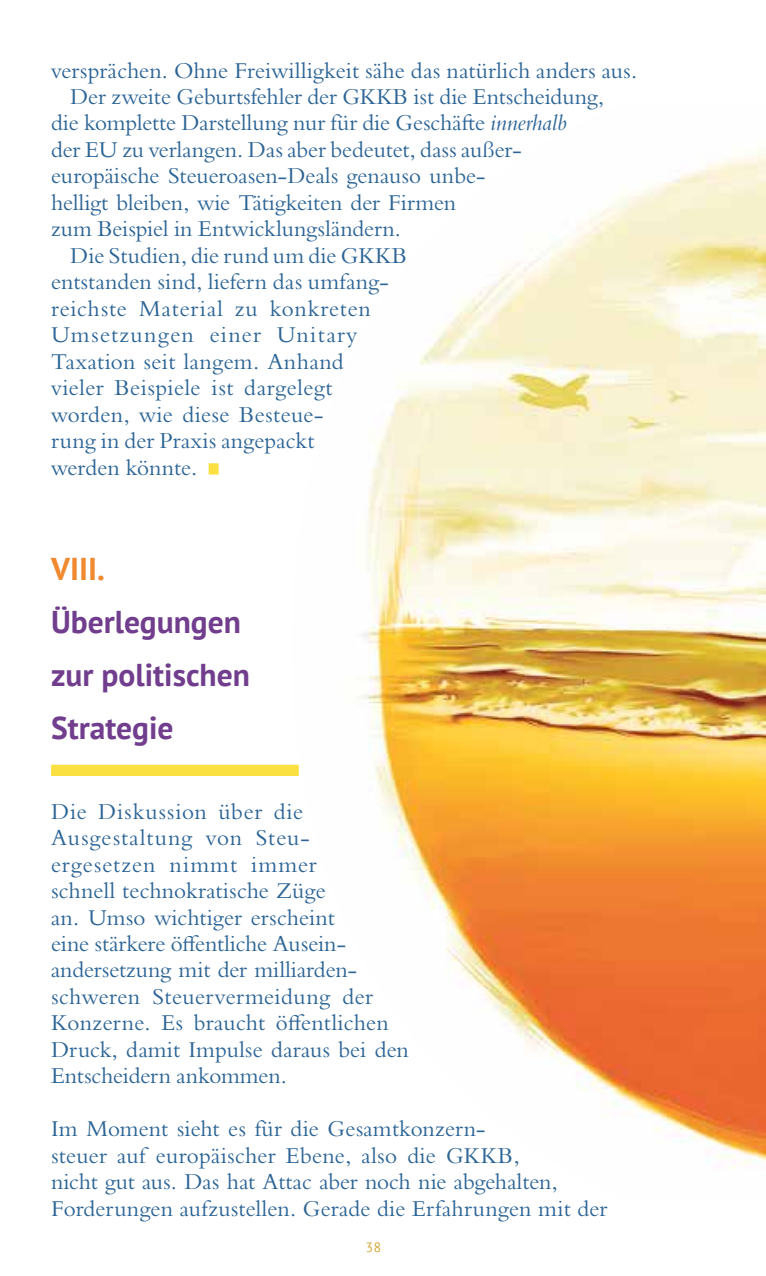
<style>
.page{position:relative;width:766px;height:1276px;background:#fff}
.page>*{position:absolute;margin:0;border:0;box-sizing:border-box;transform-origin:0 0}
.t1{font:31.5px/52.9px "Attac Serifenlos Bold";color:#713e8e}
.t2{font:31.5px "Attac Serifenlos Bold";color:#f1892f}
.t3{font:22.05px/26.6px "Bergamo Std";letter-spacing:.005em;color:#2c6495}
.t4{font:22.05px "Bergamo Std";letter-spacing:.035em;color:#2c6495}
.t5{font:22.05px "Bergamo Std";letter-spacing:.065em;color:#2c6495}
.t6{font:13.5px "Attac Serifenlos Regular";color:#cfa835}
.s1{font-style:italic}
</style>
<div class="page">
<img style="left:358px;top:150px;width:407px;height:1018px">
<div style="left:51px;top:764px;width:248px;height:12px;background:#fbe042"></div>
<div style="left:208px;top:463px;width:10px;height:11px;background:#fbe042"></div>
<p class="t3" style="left:51px;top:57px;width:587px">versprächen. Ohne Freiwilligkeit sähe das natürlich anders aus.</p>
<p class="t3" style="left:70px;top:83px;width:535px">Der zweite Geburtsfehler der GKKB ist die Entscheidung,</p>
<p class="t3" style="left:51px;top:110px;width:517px">die komplette Darstellung nur für die Geschäfte <span class="s1">innerhalb</span></p>
<p class="t3" style="left:51px;top:136px;width:472px">der EU zu verlangen. Das aber bedeutet, dass außer-</p>
<p class="t3" style="left:51px;top:163px;width:436px">europäische Steueroasen-Deals genauso unbe-</p>
<p class="t3" style="left:51px;top:189px;width:406px">helligt bleiben, wie Tätigkeiten der Firmen</p>
<p class="t3" style="left:51px;top:216px;width:351px">zum Beispiel in Entwicklungsländern.</p>
<p class="t3" style="left:70px;top:242px;width:338px">Die Studien, die rund um die GKKB</p>
<p class="t3" style="left:51px;top:269px;width:339px">entstanden sind, liefern das umfang-</p>
<p class="t4" style="left:51px;top:295px;width:321px">reichste Material zu konkreten</p>
<p class="t5" style="left:51px;top:322px;width:307px">Umsetzungen einer Unitary</p>
<p class="t3" style="left:51px;top:348px;width:294px">Taxation seit langem. Anhand</p>
<p class="t3" style="left:51px;top:374px;width:283px">vieler Beispiele ist dargelegt</p>
<p class="t3" style="left:51px;top:401px;width:274px">worden, wie diese Besteue-</p>
<p class="t3" style="left:51px;top:427px;width:265px">rung in der Praxis angepackt</p>
<p class="t3" style="left:51px;top:454px;width:148px">werden könnte.</p>
<h1 class="t2" style="left:51px;top:548px;width:55px">VIII.</h1>
<h1 class="t1" style="left:51px;top:595px;width:200px">Überlegungen zur politischen<br>Strategie</h1>
<p class="t3" style="left:51px;top:798px;width:359px">Die Diskussion über die<br>Ausgestaltung von Steu&shy;ergesetzen nimmt immer<br>schnell technokratische Züge<br>an. Umso wichtiger erscheint<br>eine stärkere öffentliche Ausein&shy;andersetzung mit der milliarden&shy;schweren Steuervermeidung der<br>Konzerne. Es braucht öffentlichen<br>Druck, damit Impulse daraus bei den<br>Entscheidern ankommen.</p>
<p class="t3" style="left:51px;top:1115px;width:557px">Im Moment sieht es für die Gesamtkonzern-<br>steuer auf europäischer Ebene, also die GKKB,<br>nicht gut aus. Das hat Attac aber noch nie abgehalten, Forderungen aufzustellen. Gerade die Erfahrungen mit der</p>
<p class="t6" style="left:365px;top:1238px;width:17px">38</p>
</div>
